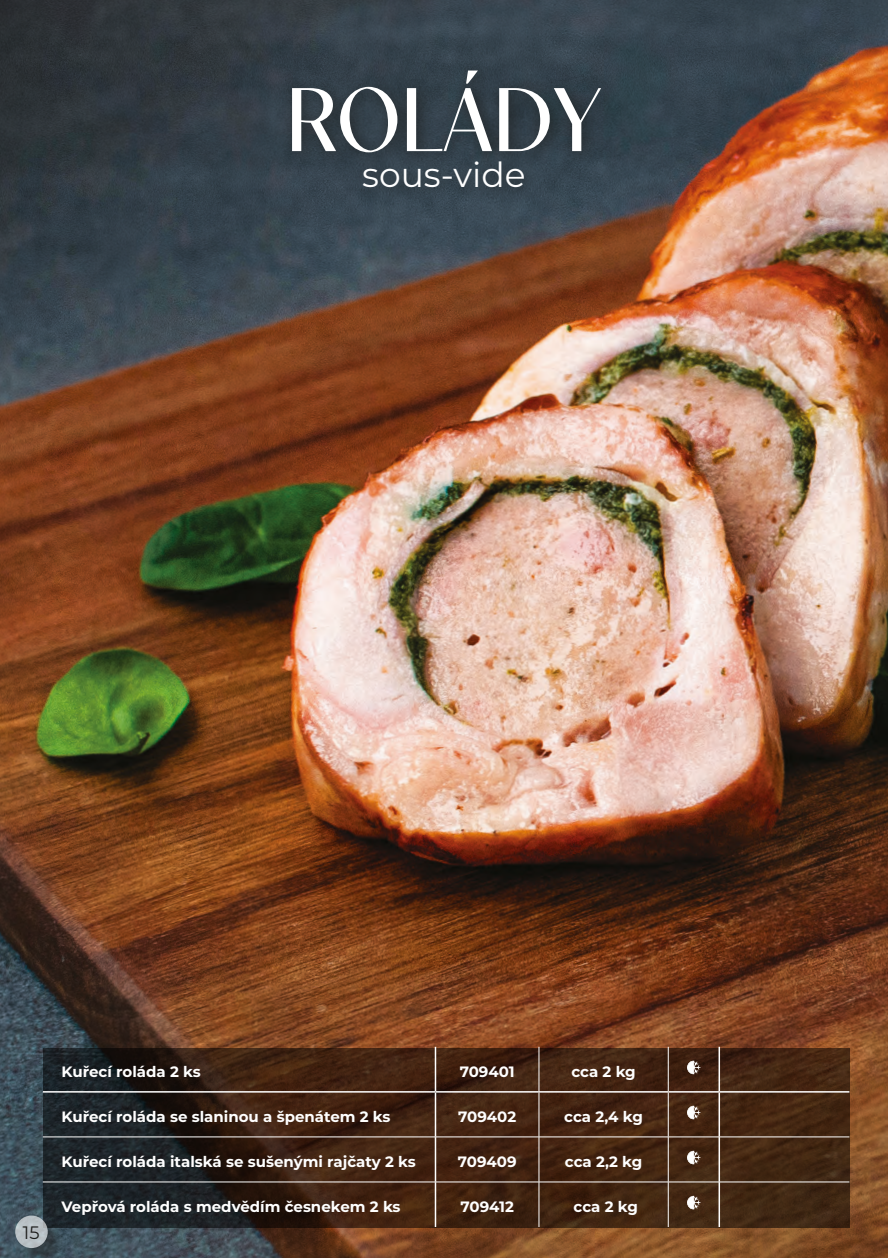
<style>
.page{position:relative;width:888px;height:1258px;background:#fff}
.page>*{position:absolute;margin:0;border:0;box-sizing:border-box;transform-origin:0 0}
.t1{font:500 90px "Contralto";color:#fff}
.t2{font:34.5px "Montserrat";color:#fff}
.t3{font:18px "Montserrat";color:#1d1d1b}
.t4{font:700 15px "Montserrat";color:#fff}
</style>
<div class="page">
<img style="left:0;top:0;width:888px;height:1258px">
<svg style="left:43px;top:1048px;width:806px;height:179px;fill:#3f2412"></svg>
<div style="left:281px;top:60px;width:335px;height:143px;background:#1d1d1b;opacity:.75"></div>
<hr style="left:435px;top:1047px;width:1px;height:44px;background:#fff">
<hr style="left:718px;top:1047px;width:2px;height:44px;background:#fff">
<hr style="left:43px;top:1091px;width:392px;height:1px;background:#fff">
<hr style="left:435px;top:1091px;width:104px;height:1px;background:#fff">
<hr style="left:435px;top:1092px;width:1px;height:45px;background:#fff">
<hr style="left:539px;top:1091px;width:129px;height:1px;background:#fff">
<hr style="left:668px;top:1091px;width:51px;height:1px;background:#fff">
<hr style="left:719px;top:1091px;width:130px;height:1px;background:#fff">
<hr style="left:718px;top:1092px;width:2px;height:45px;background:#fff">
<hr style="left:435px;top:1137px;width:1px;height:45px;background:#fff">
<hr style="left:718px;top:1137px;width:2px;height:45px;background:#fff">
<hr style="left:435px;top:1182px;width:1px;height:45px;background:#fff">
<hr style="left:718px;top:1182px;width:2px;height:45px;background:#fff">
<hr style="left:539px;top:1047px;width:1px;height:44px;background:#fff">
<hr style="left:668px;top:1047px;width:1px;height:44px;background:#fff">
<hr style="left:539px;top:1092px;width:1px;height:45px;background:#fff">
<hr style="left:668px;top:1092px;width:1px;height:45px;background:#fff">
<hr style="left:43px;top:1136px;width:392px;height:1px;background:#fff">
<hr style="left:435px;top:1136px;width:104px;height:1px;background:#fff">
<hr style="left:539px;top:1136px;width:129px;height:1px;background:#fff">
<hr style="left:539px;top:1137px;width:1px;height:45px;background:#fff">
<hr style="left:668px;top:1136px;width:51px;height:1px;background:#fff">
<hr style="left:668px;top:1137px;width:1px;height:45px;background:#fff">
<hr style="left:719px;top:1136px;width:130px;height:1px;background:#fff">
<hr style="left:43px;top:1182px;width:392px;height:1px;background:#fff">
<hr style="left:435px;top:1182px;width:104px;height:1px;background:#fff">
<hr style="left:539px;top:1182px;width:129px;height:1px;background:#fff">
<hr style="left:539px;top:1182px;width:1px;height:45px;background:#fff">
<hr style="left:668px;top:1182px;width:51px;height:1px;background:#fff">
<hr style="left:668px;top:1182px;width:1px;height:45px;background:#fff">
<hr style="left:719px;top:1182px;width:130px;height:1px;background:#fff">
<svg style="left:687px;top:1061px;width:13px;height:13px"></svg>
<svg style="left:687px;top:1106px;width:13px;height:13px"></svg>
<svg style="left:687px;top:1151px;width:13px;height:13px"></svg>
<svg style="left:687px;top:1196px;width:13px;height:13px"></svg>
<div style="left:18px;top:1218px;width:48px;height:40px;background:#1d1d1b;opacity:.75"></div>
<svg style="left:15px;top:1215px;width:33px;height:33px"></svg>
<p class="t1" style="left:286px;top:52px;width:318px">ROLÁDY</p>
<p class="t2" style="left:362px;top:151px;width:165px">sous-vide</p>
<p class="t3" style="left:23px;top:1221px;width:18px">15</p>
<p class="t4" style="left:62px;top:1060px;width:141px">Kuřecí roláda 2 ks</p>
<p class="t4" style="left:460px;top:1060px;width:57px">709401</p>
<p class="t4" style="left:571px;top:1060px;width:66px">cca 2 kg</p>
<p class="t4" style="left:62px;top:1105px;width:330px">Kuřecí roláda se slaninou a špenátem 2 ks</p>
<p class="t4" style="left:458px;top:1105px;width:60px">709402</p>
<p class="t4" style="left:564px;top:1105px;width:80px">cca 2,4 kg</p>
<p class="t4" style="left:62px;top:1150px;width:356px">Kuřecí roláda italská se sušenými rajčaty 2 ks</p>
<p class="t4" style="left:458px;top:1150px;width:60px">709409</p>
<p class="t4" style="left:565px;top:1150px;width:79px">cca 2,2 kg</p>
<p class="t4" style="left:62px;top:1195px;width:340px">Vepřová roláda s medvědím česnekem 2 ks</p>
<p class="t4" style="left:460px;top:1195px;width:55px">709412</p>
<p class="t4" style="left:574px;top:1195px;width:66px">cca 2 kg</p>
</div>
